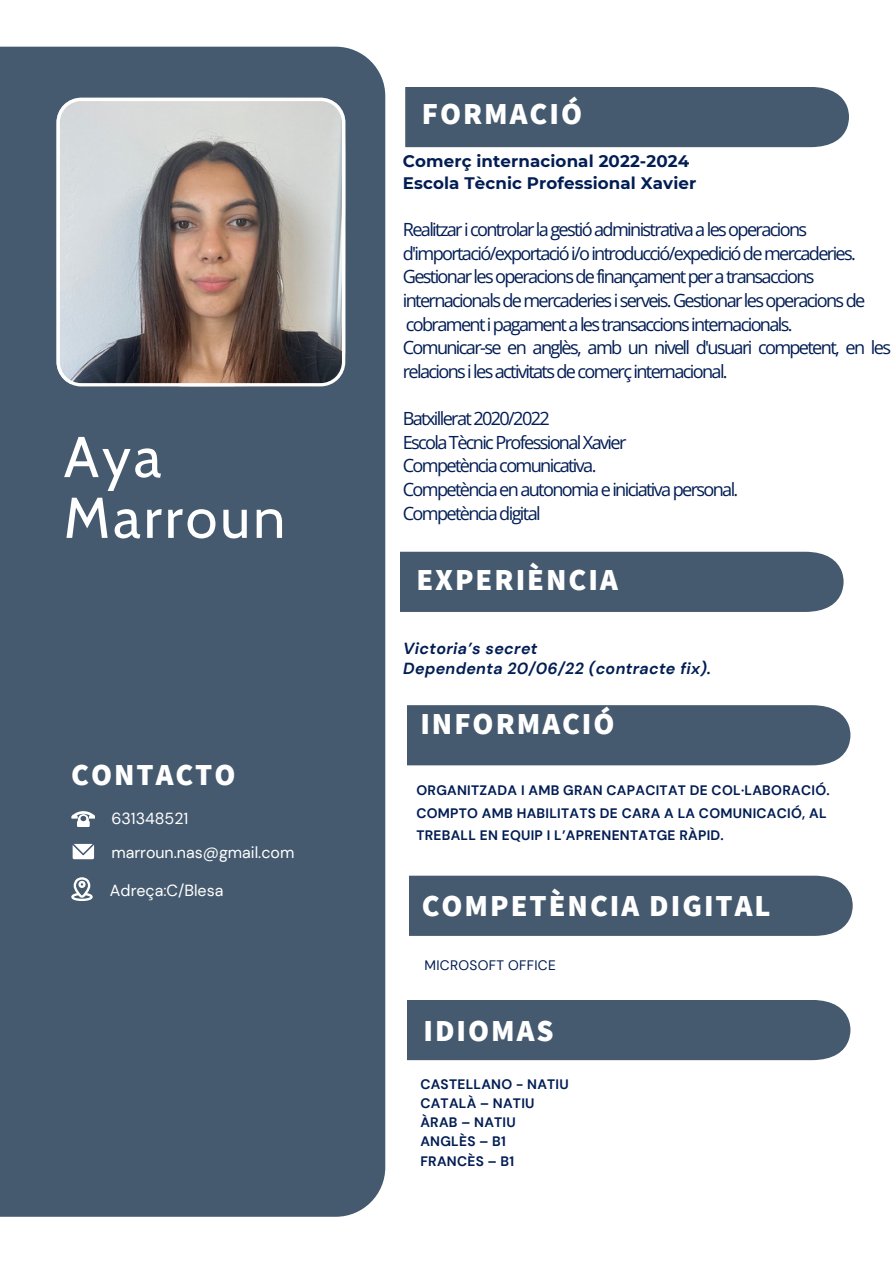
<style>
.page{position:relative;width:894px;height:1264px;background:#fff}
.page>*{position:absolute;margin:0;border:0;box-sizing:border-box;transform-origin:0 0}
.t1{font:57.45px/60.8px "Cabin";letter-spacing:.05em;color:#fff}
.t2{font:800 30.45px "Assistant";letter-spacing:.065em;color:#fff}
.t3{font:18.15px/23.7px "Open Sans";letter-spacing:-.09em;color:#021d54}
.t4{font:700 16.65px/21.3px "Montserrat";letter-spacing:.005em;color:#021d54}
.t5{font:italic 700 16.05px/20.2px "DM Sans";letter-spacing:.02em;color:#021d54}
.t6{font:16.05px "DM Sans";color:#fff}
.t7{font:700 13.65px/22.5px "DM Sans";letter-spacing:.02em;color:#021d54}
.t8{font:13.65px "DM Sans";letter-spacing:.02em;color:#021d54}
</style>
<div class="page">
<div style="left:0;top:47px;width:385px;height:1169px;background:#455a6f"></div>
<div style="left:405px;top:87px;width:443px;height:60px;background:#455a6f"></div>
<div style="left:407px;top:705px;width:443px;height:60px;background:#455a6f"></div>
<div style="left:400px;top:551px;width:443px;height:61px;background:#455a6f"></div>
<div style="left:409px;top:875px;width:443px;height:60px;background:#455a6f"></div>
<div style="left:407px;top:1000px;width:443px;height:60px;background:#455a6f"></div>
<svg style="left:73px;top:843px;width:21px;height:16px"></svg>
<svg style="left:71px;top:811px;width:24px;height:15px"></svg>
<svg style="left:71px;top:877px;width:22px;height:23px"></svg>
<svg style="left:56px;top:98px;width:289px;height:288px;background:#a7a09c"></svg>
<p class="t1" style="left:64px;top:426px;width:223px">Aya<br>Marroun</p>
<h2 class="t2" style="left:71px;top:753px;width:166px">CONTACTO</h2>
<p class="t6" style="left:111px;top:808px;width:79px">631348521</p>
<h2 class="t6" style="left:111px;top:841px;width:184px">marroun.nas@gmail.com</h2>
<h2 class="t6" style="left:110px;top:880px;width:115px">Adreça:C/Blesa</h2>
<h5 class="t2" style="left:421px;top:93px;width:162px">FORMACIÓ</h5>
<p class="t4" style="left:402px;top:151px;width:295px">Comerç internacional 2022-2024<br>Escola Tècnic Professional Xavier</p>
<h4 class="t3" style="left:402px;top:217px;width:464px">Realitzar i controlar la gestió administrativa a les operacions d'importació/exportació i/o introducció/expedició de mercaderies.<br>Gestionar les operacions de finançament per a transaccions internacionals de mercaderies i serveis. Gestionar les operacions de</h4>
<h4 class="t3" style="left:402px;top:311px;width:489px">cobrament i pagament a les transaccions internacionals.<br>Comunicar-se en anglès, amb un nivell d'usuari competent, en les relacions i les activitats de comerç internacional.</h4>
<p class="t3" style="left:402px;top:406px;width:337px">Batxillerat 2020/2022<br>Escola Tècnic Professional Xavier<br>Competència comunicativa.<br>Competència en autonomia e iniciativa personal.</p>
<h2 class="t3" style="left:402px;top:500px;width:139px">Competència digital</h2>
<p class="t2" style="left:416px;top:559px;width:203px">EXPERIÈNCIA</p>
<p class="t5" style="left:403px;top:638px;width:309px">Victoria’s secret<br>Dependenta 20/06/22 (contracte fix).</p>
<h6 class="t2" style="left:420px;top:703px;width:196px">INFORMACIÓ</h6>
<p class="t7" style="left:416px;top:779px;width:415px">ORGANITZADA I AMB GRAN CAPACITAT DE COL·LABORACIÓ.<br>COMPTO AMB HABILITATS DE CARA A LA COMUNICACIÓ, AL<br>TREBALL EN EQUIP I L’APRENENTATGE RÀPID.</p>
<h2 class="t2" style="left:421px;top:884px;width:350px">COMPETÈNCIA DIGITAL</h2>
<h3 class="t8" style="left:424px;top:956px;width:133px">MICROSOFT OFFICE</h3>
<h6 class="t2" style="left:423px;top:1010px;width:132px">IDIOMAS</h6>
<p class="t7" style="left:420px;top:1073px;width:150px">CASTELLANO - NATIU</p>
<h1 class="t7" style="left:420px;top:1092px;width:116px">CATALÀ – NATIU</h1>
<h2 class="t7" style="left:420px;top:1111px;width:97px">ÀRAB – NATIU</h2>
<p class="t7" style="left:420px;top:1130px;width:87px">ANGLÈS – B1</p>
<h6 class="t7" style="left:420px;top:1149px;width:95px">FRANCÈS – B1</h6>
</div>
